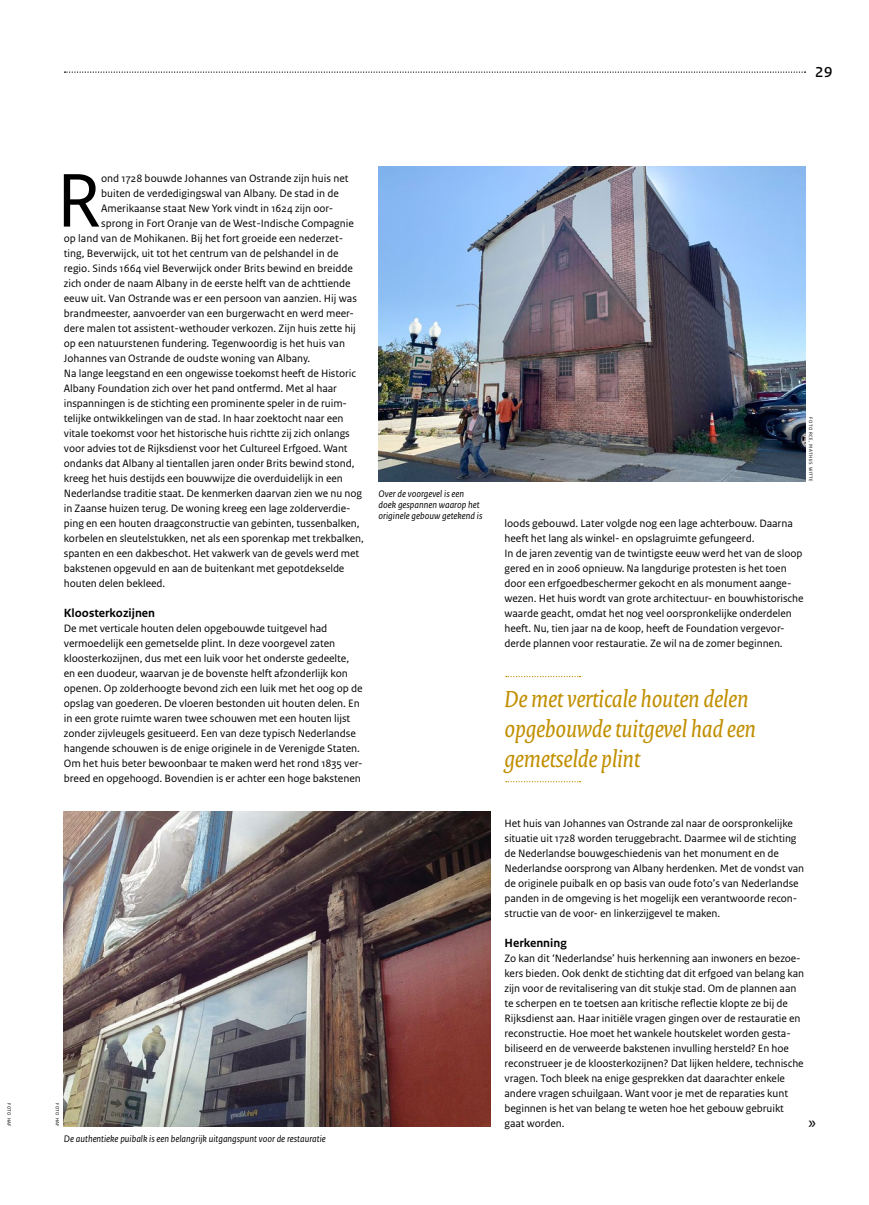
<style>
.page{position:relative;width:869px;height:1205px;background:#fff}
.page>*{position:absolute;margin:0;border:0;box-sizing:border-box;transform-origin:0 0}
._05_RO_initiaal_sans{font:79.88px "Rijksoverheid Sans Text";color:#000}
._08_RO_streamer{font:italic 25px/30px "Rijksoverheid Serif";letter-spacing:-.005em;color:#c18f00}
.t1{font:20px "Rijksoverheid Sans Text";color:#000}
.t2{font:16.88px "Rijksoverheid Serif";color:#000}
._07_RO_tussenkop{font:700 12.5px "Rijksoverheid Sans Text";color:#000}
._06_RO_broodtekst_sa{font:11.25px/15px "Rijksoverheid Sans Text";letter-spacing:-.005em;color:#000}
._05_RO_initiaal_sans-2{font:11.25px "Rijksoverheid Sans Text";color:#000}
._09_RO_fotobijschrif{font:italic 10px/11.2px "Rijksoverheid Sans Text";color:#000}
.t3{font:5px "Rijksoverheid Sans Text";letter-spacing:.08em;color:#000}
</style>
<div class="page">
<img style="left:378px;top:167px;width:426px;height:315px">
<svg style="left:505px;top:781px;width:75px;height:1px"></svg>
<svg style="left:505px;top:676px;width:75px;height:1px"></svg>
<img style="left:64px;top:812px;width:426px;height:315px">
<svg style="left:64px;top:71px;width:741px;height:2px"></svg>
<h3 class="t1" style="left:814px;top:59px;width:19px">29</h3>
<p class="_05_RO_initiaal_sans" style="left:56px;top:155px;width:47px">R</p>
<p class="_05_RO_initiaal_sans-2" style="left:101px;top:171px;width:249px">ond 1728 bouwde Johannes van Ostrande zijn huis net</p>
<p class="_05_RO_initiaal_sans-2" style="left:101px;top:186px;width:239px">buiten de verdedigingswal van Albany. De stad in de</p>
<p class="_05_RO_initiaal_sans-2" style="left:101px;top:201px;width:233px">Amerikaanse staat New York vindt in 1624 zijn oor-</p>
<p class="_05_RO_initiaal_sans-2" style="left:101px;top:216px;width:254px">sprong in Fort Oranje van de West-Indische Compagnie</p>
<p class="_05_RO_initiaal_sans-2" style="left:64px;top:231px;width:281px">op land van de Mohikanen. Bij het fort groeide een nederzet-</p>
<p class="_05_RO_initiaal_sans-2" style="left:64px;top:246px;width:276px">ting, Beverwijck, uit tot het centrum van de pelshandel in de</p>
<p class="_05_RO_initiaal_sans-2" style="left:64px;top:261px;width:290px">regio. Sinds 1664 viel Beverwijck onder Brits bewind en breidde</p>
<p class="_05_RO_initiaal_sans-2" style="left:64px;top:276px;width:288px">zich onder de naam Albany in de eerste helft van de achttiende</p>
<p class="_05_RO_initiaal_sans-2" style="left:64px;top:291px;width:294px">eeuw uit. Van Ostrande was er een persoon van aanzien. Hij was</p>
<p class="_05_RO_initiaal_sans-2" style="left:64px;top:306px;width:291px">brandmeester, aanvoerder van een burgerwacht en werd meer-</p>
<p class="_05_RO_initiaal_sans-2" style="left:64px;top:321px;width:293px">dere malen tot assistent-wethouder verkozen. Zijn huis zette hij</p>
<p class="_05_RO_initiaal_sans-2" style="left:64px;top:336px;width:282px">op een natuurstenen fundering. Tegenwoordig is het huis van</p>
<p class="_05_RO_initiaal_sans-2" style="left:64px;top:351px;width:248px">Johannes van Ostrande de oudste woning van Albany.</p>
<p class="_06_RO_broodtekst_sa" style="left:64px;top:365px;width:301px">Na lange leegstand en een ongewisse toekomst heeft de Historic Albany Foundation zich over het pand ontfermd. Met al haar inspanningen is de stichting een prominente speler in de ruim&shy;telijke ontwikkelingen van de stad. In haar zoektocht naar een vitale toekomst voor het historische huis richtte zij zich onlangs voor advies tot de Rijksdienst voor het Cultureel Erfgoed. Want ondanks dat Albany al tientallen jaren onder Brits bewind stond, kreeg het huis destijds een bouwwijze die overduidelijk in een Nederlandse traditie staat. De kenmerken daarvan zien we nu nog in Zaanse huizen terug. De woning kreeg een lage zolderverdie&shy;ping en een houten draagconstructie van gebinten, tussenbalken, korbelen en sleutelstukken, net als een sporenkap met trekbalken, spanten en een dakbeschot. Het vakwerk van de gevels werd met bakstenen opgevuld en aan de buitenkant met gepotdekselde houten delen bekleed.</p>
<p class="_07_RO_tussenkop" style="left:64px;top:605px;width:93px">Kloosterkozijnen</p>
<p class="_06_RO_broodtekst_sa" style="left:64px;top:621px;width:300px">De met verticale houten delen opgebouwde tuitgevel had vermoedelijk een gemetselde plint. In deze voorgevel zaten kloosterkozijnen, dus met een luik voor het onderste gedeelte, en een duodeur, waarvan je de bovenste helft afzonderlijk kon openen. Op zolderhoogte bevond zich een luik met het oog op de opslag van goederen. De vloeren bestonden uit houten delen. En in een grote ruimte waren twee schouwen met een houten lijst zonder zijvleugels gesitueerd. Een van deze typisch Nederlandse hangende schouwen is de enige originele in de Verenigde Staten.<br>Om het huis beter bewoonbaar te maken werd het rond 1835 ver&shy;breed en opgehoogd. Bovendien is er achter een hoge bakstenen</p>
<p class="_09_RO_fotobijschrif" style="left:378px;top:488px;width:105px">Over de voorgevel is een doek gespannen waarop het originele gebouw getekend is</p>
<p class="t3" style="left:12px;top:1103px;width:26px;rotate:90deg">FOTO HAF</p>
<p class="t3" style="left:60px;top:1103px;width:26px;rotate:90deg">FOTO HAF</p>
<p class="_09_RO_fotobijschrif" style="left:64px;top:1133px;width:263px">De authentieke puibalk is een belangrijk uitgangspunt voor de restauratie</p>
<p class="t3" style="left:813px;top:417px;width:66px;rotate:90deg">FOTO RCE, MATHIJS WITTE</p>
<p class="_06_RO_broodtekst_sa" style="left:504px;top:516px;width:290px">loods gebouwd. Later volgde nog een lage achterbouw. Daarna heeft het lang als winkel- en opslagruimte gefungeerd.</p>
<p class="_06_RO_broodtekst_sa" style="left:504px;top:546px;width:300px">In de jaren zeventig van de twintigste eeuw werd het van de sloop gered en in 2006 opnieuw. Na langdurige protesten is het toen door een erfgoedbeschermer gekocht en als monument aange&shy;wezen. Het huis wordt van grote architectuur- en bouwhistorische waarde geacht, omdat het nog veel oorspronkelijke onderdelen heeft. Nu, tien jaar na de koop, heeft de Foundation vergevor&shy;derde plannen voor restauratie. Ze wil na de zomer beginnen.</p>
<p class="_08_RO_streamer" style="left:504px;top:683px;width:253px">De met verticale houten delen opgebouwde tuitgevel had een gemetselde plint</p>
<p class="_06_RO_broodtekst_sa" style="left:504px;top:816px;width:301px">Het huis van Johannes van Ostrande zal naar de oorspronkelijke situatie uit 1728 worden teruggebracht. Daarmee wil de stichting de Nederlandse bouwgeschiedenis van het monument en de Nederlandse oorsprong van Albany herdenken. Met de vondst van de originele puibalk en op basis van oude foto’s van Nederlandse panden in de omgeving is het mogelijk een verantwoorde recon&shy;structie van de voor- en linkerzijgevel te maken.</p>
<p class="_07_RO_tussenkop" style="left:504px;top:935px;width:64px">Herkenning</p>
<p class="_06_RO_broodtekst_sa" style="left:504px;top:951px;width:301px">Zo kan dit ‘Nederlandse’ huis herkenning aan inwoners en bezoe&shy;kers bieden. Ook denkt de stichting dat dit erfgoed van belang kan zijn voor de revitalisering van dit stukje stad. Om de plannen aan te scherpen en te toetsen aan kritische reflectie klopte ze bij de Rijksdienst aan. Haar initiële vragen gingen over de restauratie en reconstructie. Hoe moet het wankele houtskelet worden gesta&shy;biliseerd en de verweerde bakstenen invulling hersteld? En hoe reconstrueer je de kloosterkozijnen? Dat lijken heldere, technische vragen. Toch bleek na enige gesprekken dat daarachter enkele andere vragen schuilgaan. Want voor je met de reparaties kunt beginnen is het van belang te weten hoe het gebouw gebruikt gaat worden.</p>
<h3 class="t2" style="left:808px;top:1112px;width:9px">»</h3>
</div>
